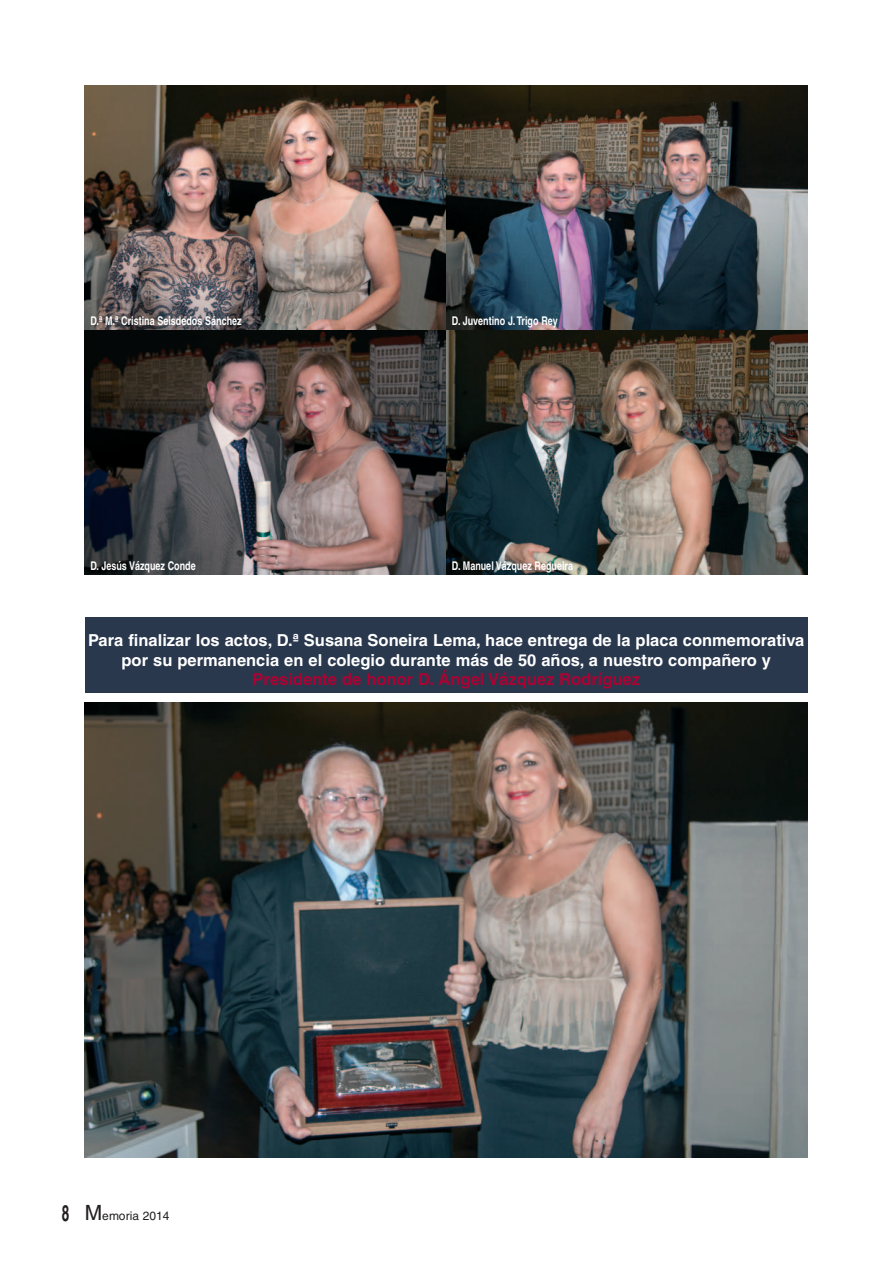
<style>
.page{position:relative;width:893px;height:1263px;background:#fff}
.page>*{position:absolute;margin:0;border:0;box-sizing:border-box;transform-origin:0 0}
.t1{font:700 16.5px/19.8px "Helvetica";color:#fff;text-align:center}
.t2{font:700 16.5px "Helvetica";color:#ab0333}
.t3{font:700 12px "Helvetica";color:#fff;scale:.75 1}
.t4{font:12px "Helvetica";color:#231f20}
.s1{font-weight:700;font-size:22.5px}
.s2{font-size:21px}
</style>
<div class="page">
<img style="left:85px;top:86px;width:361px;height:244px">
<img style="left:85px;top:330px;width:361px;height:245px">
<img style="left:446px;top:86px;width:362px;height:244px">
<img style="left:446px;top:330px;width:362px;height:245px">
<div style="left:85px;top:617px;width:723px;height:76px;background:#2a384d"></div>
<img style="left:85px;top:702px;width:723px;height:455px">
<p class="t3" style="left:90px;top:317px;width:203px">D.ª M.ª Cristina Seisdedos Sánchez</p>
<p class="t3" style="left:452px;top:317px;width:143px">D. Juventino J. Trigo Rey</p>
<p class="t3" style="left:90px;top:561px;width:142px">D. Jesús Vázquez Conde</p>
<p class="t3" style="left:452px;top:561px;width:163px">D. Manuel Vázquez Regueira</p>
<p class="t1" style="left:88px;top:632px;width:718px">Para finalizar los actos, D.ª Susana Soneira Lema, hace entrega de la placa conmemorativa por su permanencia en el colegio durante más de 50 años, a nuestro compañero y</p>
<p class="t2" style="left:253px;top:673px;width:389px">Presidente de honor D. Ángel Vázquez Rodríguez</p>
<p class="t4" style="left:62px;top:1211px;width:109px"><span class="s1">8</span> <span class="s2">M</span>emoria 2014</p>
</div>
